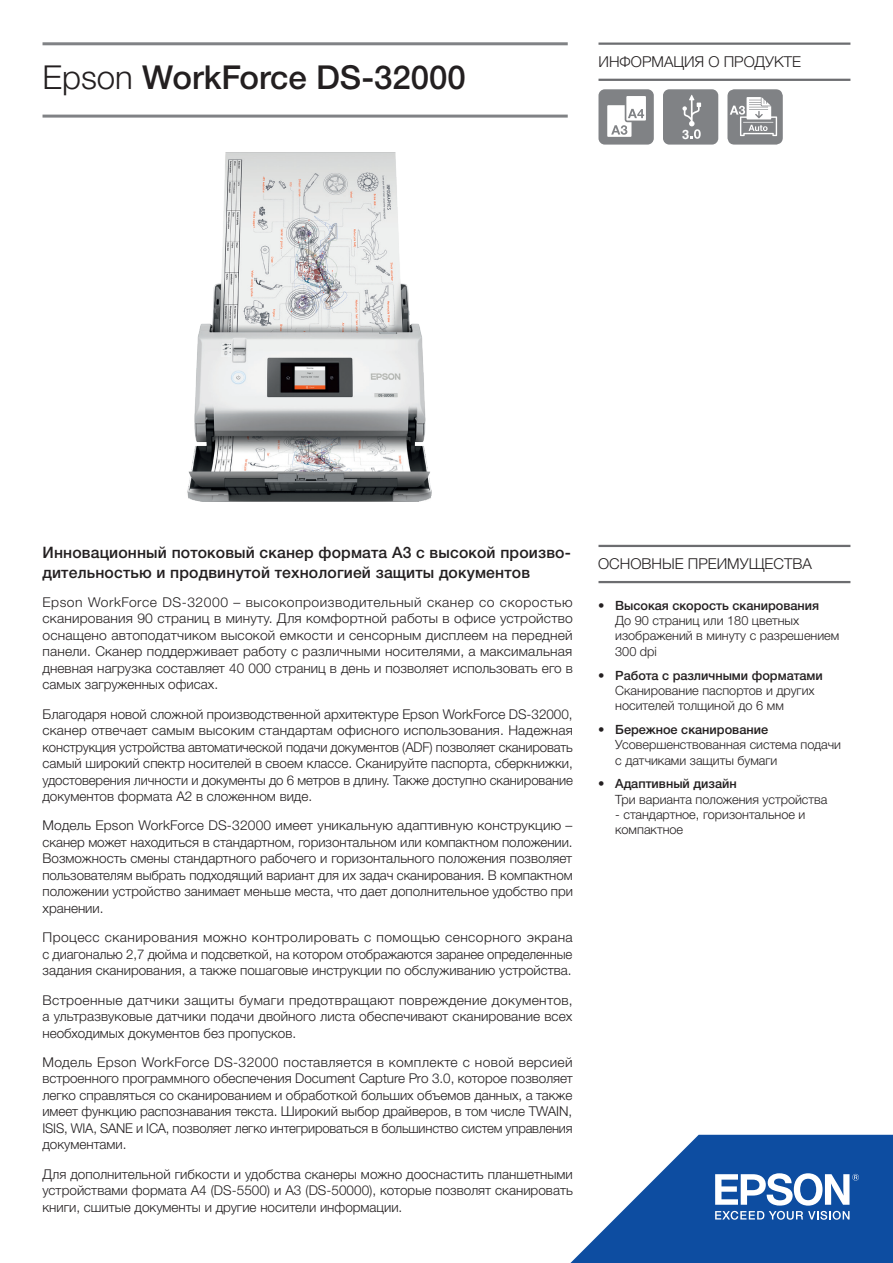
<style>
.page{position:relative;width:893px;height:1263px;background:#fff}
.page>*{position:absolute;margin:0;border:0;box-sizing:border-box;transform-origin:0 0}
.t1{font:500 33px "Helvetica Neue LTW1 G";color:#231f20}
.t2{font:500 15.75px/19.5px "Helvetica Neue LTW1 G";letter-spacing:.01em;color:#231f20}
.t3{font:300 15px "Helvetica Neue LTW1 G";color:#231f20}
.t4{font:300 13.5px/16.5px "Helvetica Neue LTW1 G";color:#231f20;text-align:justify}
.t5{font:700 13.05px "Helvetica";color:#fff}
.t6{font:300 12.75px/15.3px "Helvetica Neue LTW1 G";color:#231f20}
.t7{font:500 12.75px "Helvetica Neue LTW1 G";color:#231f20}
.s1{font-weight:300}
</style>
<div class="page">
<hr style="left:43px;top:42px;width:525px;height:3px;background:#808285">
<hr style="left:43px;top:115px;width:525px;height:3px;background:#808285">
<hr style="left:598px;top:545px;width:252px;height:2px;background:#6c6d70">
<hr style="left:598px;top:581px;width:252px;height:2px;background:#6c6d70">
<hr style="left:598px;top:43px;width:252px;height:2px;background:#6c6d70">
<hr style="left:598px;top:79px;width:252px;height:2px;background:#6c6d70">
<svg style="left:570px;top:1135px;width:323px;height:128px;fill:#0d4da1"></svg>
<svg style="left:715px;top:1211px;width:134px;height:9px"></svg>
<svg style="left:715px;top:1173px;width:144px;height:32px"></svg>
<img style="left:187px;top:153px;width:244px;height:348px">
<div style="left:663px;top:89px;width:55px;height:56px;background:#808285;border-radius:6px"></div>
<svg style="left:682px;top:95px;width:19px;height:44px"></svg>
<div style="left:727px;top:89px;width:56px;height:56px;background:#808285;border-radius:7px"></div>
<svg style="left:730px;top:97px;width:47px;height:39px"></svg>
<div style="left:598px;top:89px;width:56px;height:56px;background:#808285;border-radius:6px"></div>
<svg style="left:607px;top:96px;width:39px;height:41px"></svg>
<p class="t1" style="left:43px;top:58px;width:425px"><span class="s1">Epson</span> WorkForce DS-32000</p>
<p class="t3" style="left:598px;top:53px;width:204px">ИНФОРМАЦИЯ О ПРОДУКТЕ</p>
<p class="t5" style="left:682px;top:126px;width:9px">3</p>
<p class="t2" style="left:43px;top:543px;width:530px">Инновационный потоковый сканер формата А3 с высокой произво&shy;дительностью и продвинутой технологией защиты документов</p>
<p class="t4" style="left:43px;top:594px;width:532px">Epson WorkForce DS-32000 – высокопроизводительный сканер со скоростью сканирования 90 страниц в минуту. Для комфортной работы в офисе устройство оснащено автоподатчиком высокой емкости и сенсорным дисплеем на передней панели. Сканер поддерживает работу с различными носителями, а максимальная дневная нагрузка составляет 40 000 страниц в день и позволяет использовать его в самых загруженных офисах.</p>
<p class="t4" style="left:43px;top:706px;width:532px">Благодаря новой сложной производственной архитектуре Epson WorkForce DS-32000, сканер отвечает самым высоким стандартам офисного использования. Надежная конструкция устройства автоматической подачи документов (ADF) позволяет сканировать самый широкий спектр носителей в своем классе. Сканируйте паспорта, сберкнижки, удостоверения личности и документы до 6 метров в длину. Также доступно сканирование документов формата А2 в сложенном виде.</p>
<p class="t4" style="left:43px;top:817px;width:532px">Модель Epson WorkForce DS-32000 имеет уникальную адаптивную конструкцию – сканер может находиться в стандартном, горизонтальном или компактном положении.<br>Возможность смены стандартного рабочего и горизонтального положения позволяет пользователям выбрать подходящий вариант для их задач сканирования. В компактном положении устройство занимает меньше места, что дает дополнительное удобство при хранении.</p>
<p class="t4" style="left:43px;top:929px;width:532px">Процесс сканирования можно контролировать с помощью сенсорного экрана с диагональю 2,7 дюйма и подсветкой, на котором отображаются заранее определенные задания сканирования, а также пошаговые инструкции по обслуживанию устройства.</p>
<p class="t4" style="left:43px;top:991px;width:532px">Встроенные датчики защиты бумаги предотвращают повреждение документов, а ультразвуковые датчики подачи двойного листа обеспечивают сканирование всех необходимых документов без пропусков.</p>
<p class="t4" style="left:43px;top:1054px;width:532px">Модель Epson WorkForce DS-32000 поставляется в комплекте с новой версией встроенного программного обеспечения Document Capture Pro 3.0, которое позволяет легко справляться со сканированием и обработкой больших объемов данных, а также имеет функцию распознавания текста. Широкий выбор драйверов, в том числе TWAIN, ISIS, WIA, SANE и ICA, позволяет легко интегрироваться в большинство систем управления документами.</p>
<p class="t4" style="left:43px;top:1165px;width:532px">Для дополнительной гибкости и удобства сканеры можно дооснастить планшетными устройствами формата А4 (DS-5500) и А3 (DS-50000), которые позволят сканировать книги, сшитые документы и другие носители информации.</p>
<p class="t3" style="left:598px;top:554px;width:215px">ОСНОВНЫЕ ПРЕИМУЩЕСТВА</p>
<p class="t7" style="left:598px;top:598px;width:223px"><span class="s1">•</span> Высокая скорость сканирования</p>
<p class="t6" style="left:615px;top:613px;width:226px">До 90 страниц или 180 цветных изображений в минуту с разрешением<br>300 dpi</p>
<p class="t7" style="left:598px;top:667px;width:226px"><span class="s1">•</span> Работа с различными форматами</p>
<p class="t6" style="left:615px;top:683px;width:201px">Сканирование паспортов и других носителей толщиной до 6 мм</p>
<p class="t7" style="left:598px;top:722px;width:171px"><span class="s1">•</span> Бережное сканирование</p>
<p class="t6" style="left:615px;top:737px;width:227px">Усовершенствованная система подачи с датчиками защиты бумаги</p>
<p class="t7" style="left:598px;top:776px;width:140px"><span class="s1">•</span> Адаптивный дизайн</p>
<p class="t6" style="left:615px;top:791px;width:214px">Три варианта положения устройства</p>
<p class="t6" style="left:615px;top:807px;width:192px">- стандартное, горизонтальное и компактное</p>
</div>
